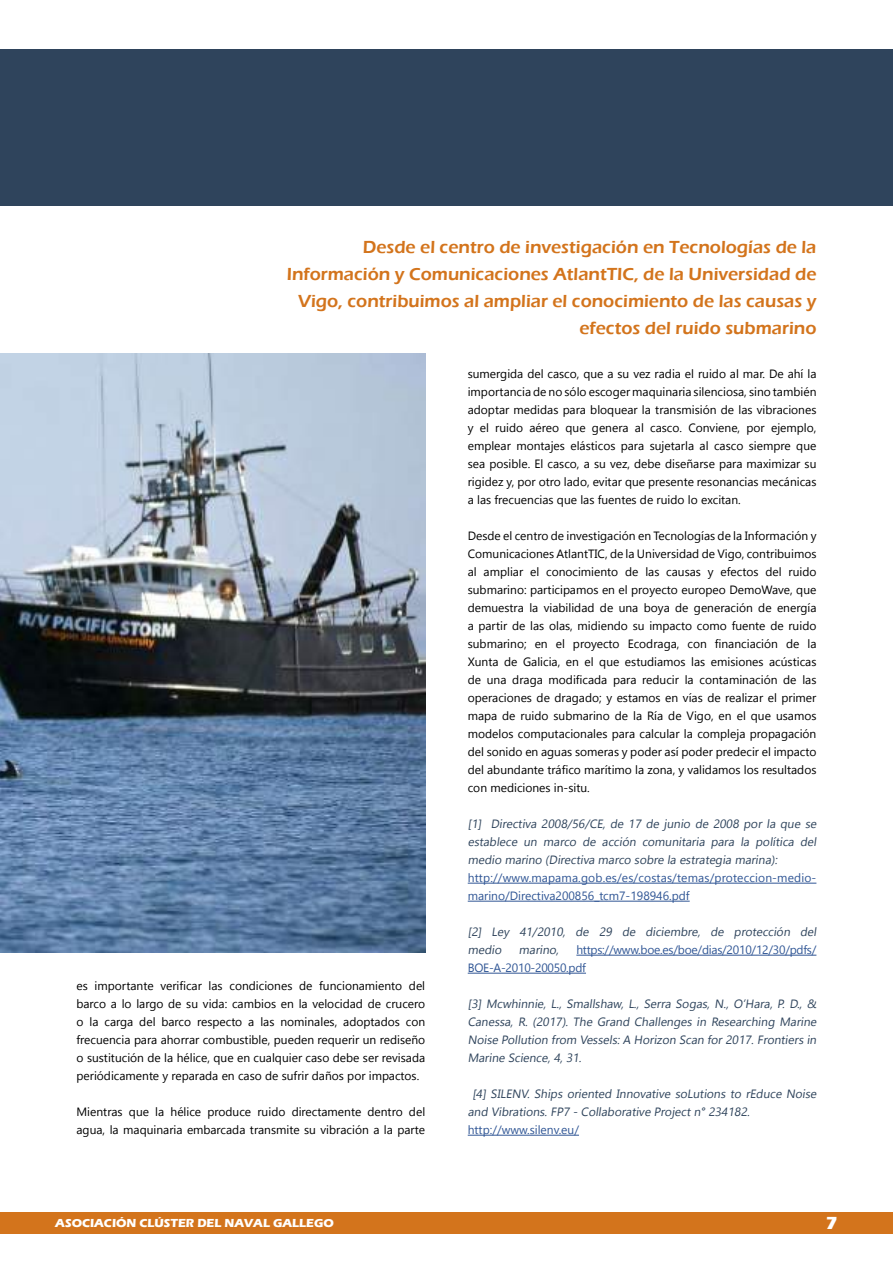
<style>
.page{position:relative;width:893px;height:1263px;background:#fff}
.page>*{position:absolute;margin:0;border:0;box-sizing:border-box;transform-origin:0 0}
.t1{font:600 18px/27px "Eras ITC";color:#d3741c;text-align:right}
.t2{font:700 18px "Eras ITC";color:#fff}
.t3{font:12px/18px "Gadugi";color:#000;text-align:justify}
.t4{font:12px/18px "Gadugi";color:#2f445c;text-align:justify}
.t5{font:12px/18px "Gadugi";color:#305695}
.t6{font:12px/18px "Gadugi";letter-spacing:-.02em;color:#305695}
.t7{font:700 12px "Eras ITC";color:#fff}
</style>
<div class="page">
<div style="left:0;top:1212px;width:893px;height:21px;background:#d3741c"></div>
<div style="left:0;top:49px;width:893px;height:157px;background:#2f445c"></div>
<img style="left:0;top:353px;width:425px;height:599px">
<hr style="left:468px;top:883px;width:348px;height:1px;background:#305695">
<hr style="left:468px;top:901px;width:222px;height:1px;background:#305695">
<hr style="left:576px;top:955px;width:240px;height:1px;background:#305695">
<hr style="left:468px;top:973px;width:118px;height:1px;background:#305695">
<hr style="left:468px;top:1135px;width:111px;height:1px;background:#305695">
<h1 class="t1" style="left:287px;top:234px;width:531px">Desde el centro de investigación en Tecnologías de la Información y Comunicaciones AtlantTIC, de la Universidad de Vigo, contribuimos al ampliar el conocimiento de las causas y efectos del ruido submarino</h1>
<p class="t3" style="left:77px;top:977px;width:350px">es importante verificar las condiciones de funcionamiento del barco a lo largo de su vida: cambios en la velocidad de crucero o la carga del barco respecto a las nominales, adoptados con frecuencia para ahorrar combustible, pueden requerir un rediseño o sustitución de la hélice, que en cualquier caso debe ser revisada periódicamente y reparada en caso de sufrir daños por impactos.</p>
<p class="t3" style="left:77px;top:1103px;width:350px">Mientras que la hélice produce ruido directamente dentro del agua, la maquinaria embarcada transmite su vibración a la parte</p>
<p class="t3" style="left:468px;top:365px;width:350px">sumergida del casco, que a su vez radia el ruido al mar. De ahí la importancia de no sólo escoger maquinaria silenciosa, sino también adoptar medidas para bloquear la transmisión de las vibraciones y el ruido aéreo que genera al casco. Conviene, por ejemplo, emplear montajes elásticos para sujetarla al casco siempre que sea posible. El casco, a su vez, debe diseñarse para maximizar su rigidez y, por otro lado, evitar que presente resonancias mecánicas a las frecuencias que las fuentes de ruido lo excitan.</p>
<p class="t3" style="left:468px;top:527px;width:350px">Desde el centro de investigación en Tecnologías de la Información y Comunicaciones AtlantTIC, de la Universidad de Vigo, contribuimos al ampliar el conocimiento de las causas y efectos del ruido submarino: participamos en el proyecto europeo DemoWave, que demuestra la viabilidad de una boya de generación de energía a partir de las olas, midiendo su impacto como fuente de ruido submarino; en el proyecto Ecodraga, con financiación de la Xunta de Galicia, en el que estudiamos las emisiones acústicas de una draga modificada para reducir la contaminación de las operaciones de dragado; y estamos en vías de realizar el primer mapa de ruido submarino de la Ría de Vigo, en el que usamos modelos computacionales para calcular la compleja propagación del sonido en aguas someras y poder así poder predecir el impacto del abundante tráfico marítimo la zona, y validamos los resultados con mediciones in-situ.</p>
<p class="t4" style="left:468px;top:815px;width:352px">[1] Directiva 2008/56/CE, de 17 de junio de 2008 por la que se establece un marco de acción comunitaria para la política del medio marino (Directiva marco sobre la estrategia marina):</p>
<p class="t5" style="left:468px;top:869px;width:350px">http://www.mapama.gob.es/es/costas/temas/proteccion-medio&shy;marino/Directiva200856_tcm7-198946.pdf</p>
<p class="t4" style="left:468px;top:923px;width:352px">[2] Ley 41/2010, de 29 de diciembre, de protección del medio</p>
<p class="t6" style="left:468px;top:941px;width:350px;text-indent:109px">https://www.boe.es/boe/dias/2010/12/30/pdfs/<br>BOE-A-2010-20050.pdf</p>
<p class="t4" style="left:468px;top:995px;width:352px">[3] Mcwhinnie, L., Smallshaw, L., Serra Sogas, N., O’Hara, P. D., &amp; Canessa, R. (2017). The Grand Challenges in Researching Marine Noise Pollution from Vessels: A Horizon Scan for 2017. Frontiers in Marine Science, 4, 31.</p>
<p class="t4" style="left:468px;top:1085px;width:352px;text-indent:5px">[4] SILENV. Ships oriented Innovative soLutions to rEduce Noise and Vibrations. FP7 - Collaborative Project n° 234182.</p>
<p class="t5" style="left:468px;top:1121px;width:113px">http://www.silenv.eu/</p>
<p class="t4" style="left:519px;top:941px;width:43px">marino,</p>
<p class="t7" style="left:55px;top:1216px;width:280px">ASOCIACIÓN CLÚSTER DEL NAVAL GALLEGO</p>
<h1 class="t2" style="left:826px;top:1212px;width:13px">7</h1>
</div>
